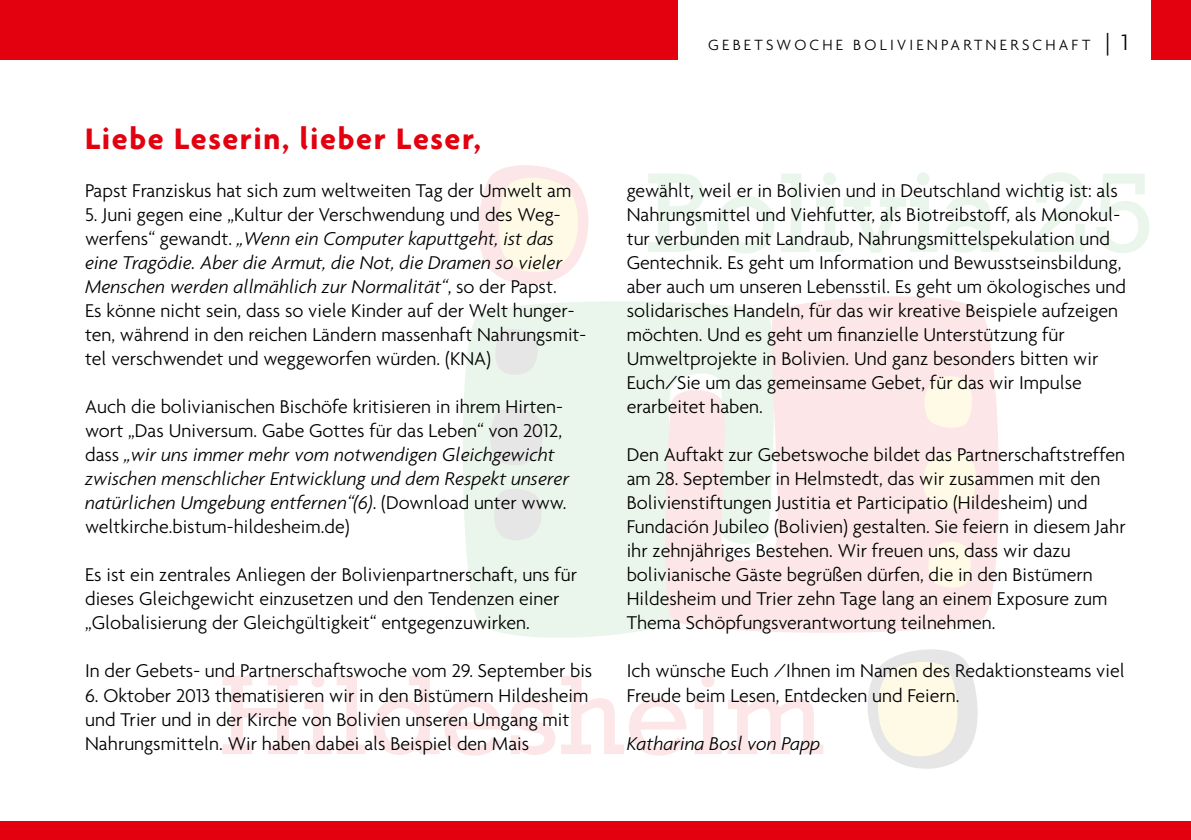
<style>
.page{position:relative;width:1191px;height:840px;background:#fff}
.page>*{position:absolute;margin:0;border:0;box-sizing:border-box;transform-origin:0 0}
.t1{font:700 32px "Agenda";letter-spacing:.05em;color:#e3000f}
.t2{font:300 20px/24px "Agenda";color:#000}
.t3{font:italic 300 20px "Agenda";color:#000}
.t4{font:300 16px "Agenda";letter-spacing:.2em;color:#000}
.s1{font-style:italic}
.s2{font-size:24px}
</style>
<div class="page">
<div style="left:463px;top:301px;width:196px;height:337px;background:#eaf6eb"></div>
<svg style="left:659px;top:296px;width:340px;height:337px;fill:#fce6e7"></svg>
<svg style="left:478px;top:165px;width:110px;height:120px"></svg>
<svg style="left:868px;top:649px;width:110px;height:120px"></svg>
<svg style="left:487px;top:405px;width:58px;height:62px"></svg>
<svg style="left:491px;top:486px;width:53px;height:56px"></svg>
<svg style="left:493px;top:326px;width:47px;height:51px"></svg>
<svg style="left:920px;top:448px;width:59px;height:63px"></svg>
<svg style="left:922px;top:373px;width:53px;height:57px"></svg>
<svg style="left:926px;top:539px;width:47px;height:50px"></svg>
<svg style="left:222px;top:676px;width:76px;height:77px"></svg>
<svg style="left:304px;top:675px;width:61px;height:78px"></svg>
<svg style="left:373px;top:676px;width:129px;height:79px"></svg>
<svg style="left:511px;top:699px;width:44px;height:55px"></svg>
<svg style="left:561px;top:676px;width:125px;height:79px"></svg>
<svg style="left:694px;top:675px;width:129px;height:78px"></svg>
<svg style="left:648px;top:174px;width:60px;height:78px"></svg>
<svg style="left:717px;top:196px;width:57px;height:57px"></svg>
<svg style="left:781px;top:174px;width:28px;height:78px"></svg>
<svg style="left:816px;top:172px;width:121px;height:81px"></svg>
<svg style="left:945px;top:196px;width:54px;height:57px"></svg>
<svg style="left:1034px;top:172px;width:51px;height:80px"></svg>
<svg style="left:1096px;top:174px;width:53px;height:79px"></svg>
<div style="left:0;top:0;width:677px;height:60px;background:#e3000f"></div>
<div style="left:1151px;top:0;width:40px;height:60px;background:#e3000f"></div>
<div style="left:0;top:821px;width:1191px;height:18px;background:#e3000f"></div>
<h1 class="t1" style="left:85px;top:119px;width:397px">Liebe Leserin, lieber Leser,</h1>
<p class="t2" style="left:85px;top:178px;width:488px">Papst Franziskus hat sich zum weltweiten Tag der Umwelt am</p>
<p class="t2" style="left:85px;top:202px;width:503px">5. Juni gegen eine „Kultur der Verschwendung und des Weg&shy;werfens“ gewandt. <span class="s1">„Wenn ein Computer kaputtgeht, ist das eine Tragödie. Aber die Armut, die Not, die Dramen so vieler Menschen werden allmählich zur Normalität“</span>, so der Papst.<br>Es könne nicht sein, dass so viele Kinder auf der Welt hunger&shy;ten, während in den reichen Ländern massenhaft Nahrungsmit&shy;tel verschwendet und weggeworfen würden. (KNA)</p>
<p class="t2" style="left:85px;top:394px;width:486px">Auch die bolivianischen Bischöfe kritisieren in ihrem Hirten&shy;wort „Das Universum. Gabe Gottes für das Leben“ von 2012, dass <span class="s1">„wir uns immer mehr vom notwendigen Gleichgewicht zwischen menschlicher Entwicklung und dem Respekt unserer natürlichen Umgebung entfernen“(6)</span>. (Download unter www. weltkirche.bistum-hildesheim.de)</p>
<p class="t2" style="left:85px;top:562px;width:493px">Es ist ein zentrales Anliegen der Bolivienpartnerschaft, uns für dieses Gleichgewicht einzusetzen und den Tendenzen einer „Globalisierung der Gleichgültigkeit“ entgegenzuwirken.</p>
<p class="t2" style="left:85px;top:658px;width:509px">I n der Gebets- und Partnerschaftswoche vom 29. September bis</p>
<p class="t2" style="left:85px;top:682px;width:505px">6. Oktober 2013 thematisieren wir in den Bistümern Hildesheim und Trier und in der Kirche von Bolivien unseren Umgang mit<br>Nahrungsmitteln. Wir haben dabei als Beispiel den Mais</p>
<p class="t4" style="left:708px;top:35px;width:422px">Gebetswoche B olivienpartnerschaft <span class="s2">| 1</span></p>
<p class="t2" style="left:626px;top:178px;width:501px">gewählt, weil er in Bolivien und in Deutschland wichtig ist: als Nahrungsmittel und Viehfutter, als Biotreibstoff, als Monokul&shy;tur verbunden mit Landraub, Nahrungsmittelspekulation und Gentechnik. Es geht um I nformation und Bewusstseinsbildung, aber auch um unseren Lebensstil. Es geht um ökologisches und solidarisches Handeln, für das wir kreative Beispiele aufzeigen möchten. Und es geht um finanzielle Unterstützung für Umweltprojekte in Bolivien. Und ganz besonders bitten wir Euch/Sie um das gemeinsame Gebet, für das wir I mpulse erarbeitet haben.</p>
<p class="t2" style="left:626px;top:442px;width:500px">Den Auftakt zur Gebetswoche bildet das Partnerschaftstreffen am 28. September in Helmstedt, das wir zusammen mit den Bolivienstiftungen Justitia et Participatio (Hildesheim) und Fundación Jubileo (Bolivien) gestalten. Sie feiern in diesem Jahr ihr zehnjähriges Bestehen. Wir freuen uns, dass wir dazu bolivianische Gäste begrüßen dürfen, die in den Bistümern Hildesheim und Trier zehn Tage lang an einem Exposure zum Thema Schöpfungsverantwortung teilnehmen.</p>
<p class="t2" style="left:626px;top:658px;width:499px">Ich wünsche Euch /I hnen im Namen des Redaktionsteams viel<br>Freude beim Lesen, Entdecken und Feiern.</p>
<p class="t3" style="left:626px;top:731px;width:195px">Katharina Bosl von Papp</p>
</div>
